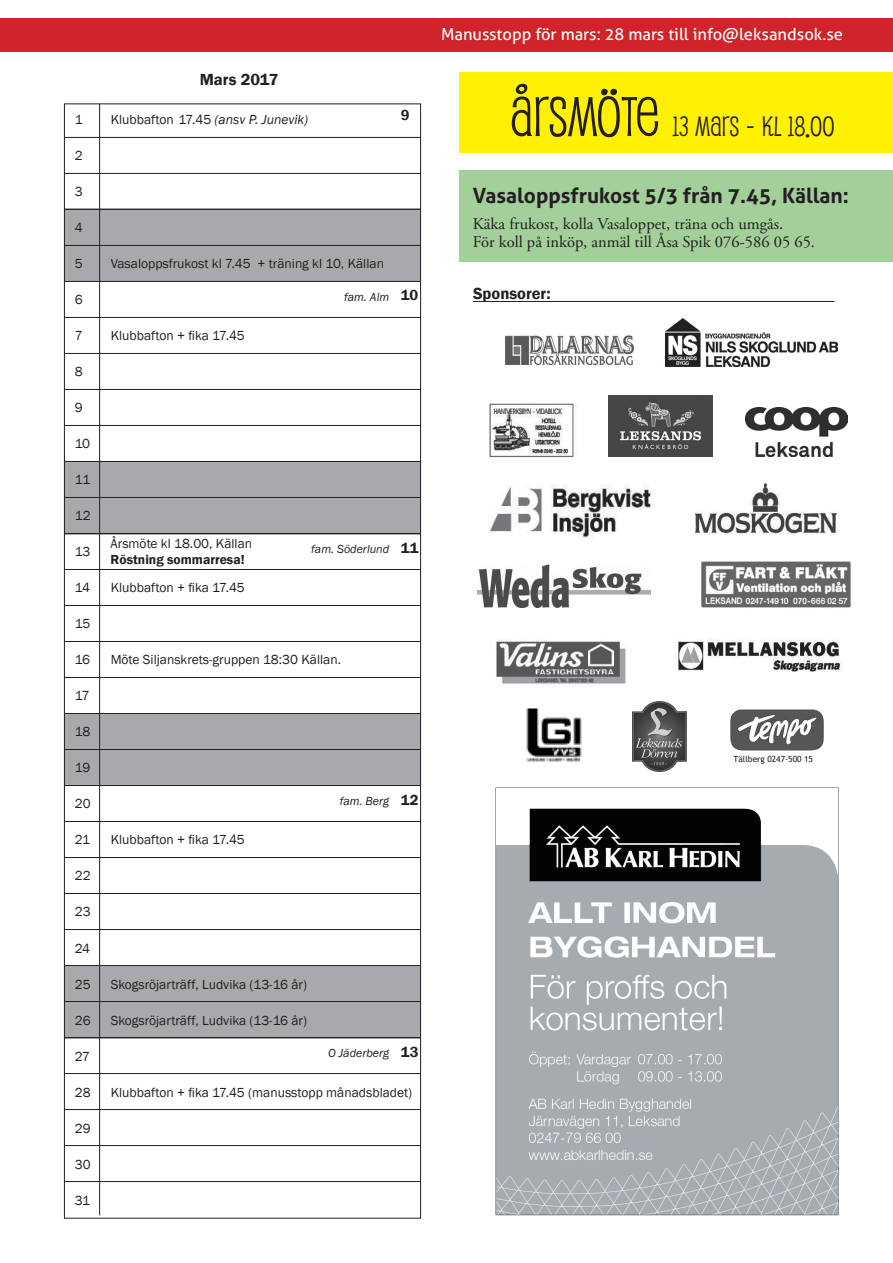
<style>
.page{position:relative;width:893px;height:1263px;background:#fff}
.page>*{position:absolute;margin:0;border:0;box-sizing:border-box;transform-origin:0 0}
.t1{font:27px "Pupcat";color:#231f20}
.t2{font:700 21px "Aller";color:#231f20}
.t3{font:16.5px/18.8px "Adobe Garamond Pro";color:#231f20}
.t4{font:16.5px "Aller";color:#fff}
.t5{font:600 16.5px "Franklin Gothic";color:#231f20}
.t6{font:600 15px "Franklin Gothic";letter-spacing:.015em;color:#231f20}
.t7{font:13.5px "Franklin Gothic";color:#231f20}
.t8{font:600 13.5px "Franklin Gothic";color:#231f20}
.t9{font:italic 12px "Franklin Gothic";color:#231f20}
.t10{font:8.4px "Trebuchet MS";color:#231f20}
.s1{font-style:italic}
.s2{font-size:54px}
</style>
<div class="page">
<div style="left:0;top:18px;width:893px;height:33px;background:#d1232a"></div>
<img style="left:495px;top:787px;width:344px;height:429px">
<img style="left:505px;top:335px;width:129px;height:30px">
<img style="left:489px;top:485px;width:165px;height:53px">
<img style="left:702px;top:562px;width:149px;height:46px">
<img style="left:489px;top:403px;width:88px;height:55px">
<img style="left:678px;top:639px;width:163px;height:32px">
<img style="left:695px;top:483px;width:143px;height:51px">
<img style="left:496px;top:641px;width:130px;height:45px">
<img style="left:609px;top:396px;width:103px;height:61px">
<img style="left:478px;top:564px;width:172px;height:43px">
<img style="left:730px;top:709px;width:94px;height:41px">
<img style="left:633px;top:701px;width:54px;height:70px">
<img style="left:666px;top:318px;width:172px;height:48px">
<img style="left:526px;top:708px;width:56px;height:54px">
<hr style="left:473px;top:301px;width:361px;height:1px;background:#231f20">
<div style="left:64px;top:209px;width:357px;height:72px;background:#a8a9ad"></div>
<div style="left:65px;top:714px;width:356px;height:72px;background:#a8a9ad"></div>
<div style="left:64px;top:966px;width:357px;height:72px;background:#a8a9ad"></div>
<div style="left:64px;top:462px;width:357px;height:72px;background:#a8a9ad"></div>
<hr style="left:64px;top:137px;width:357px;height:1px;background:#231f20">
<hr style="left:64px;top:173px;width:357px;height:1px;background:#231f20">
<hr style="left:64px;top:209px;width:357px;height:1px;background:#231f20">
<hr style="left:64px;top:245px;width:357px;height:1px;background:#231f20">
<hr style="left:64px;top:281px;width:357px;height:1px;background:#231f20">
<hr style="left:64px;top:317px;width:357px;height:1px;background:#231f20">
<hr style="left:64px;top:353px;width:357px;height:1px;background:#231f20">
<hr style="left:64px;top:389px;width:357px;height:1px;background:#231f20">
<hr style="left:64px;top:425px;width:357px;height:1px;background:#231f20">
<hr style="left:64px;top:461px;width:357px;height:1px;background:#231f20">
<hr style="left:64px;top:497px;width:357px;height:1px;background:#231f20">
<hr style="left:64px;top:533px;width:357px;height:1px;background:#231f20">
<hr style="left:64px;top:569px;width:357px;height:1px;background:#231f20">
<hr style="left:64px;top:605px;width:357px;height:1px;background:#231f20">
<hr style="left:64px;top:641px;width:357px;height:1px;background:#231f20">
<hr style="left:64px;top:677px;width:357px;height:1px;background:#231f20">
<hr style="left:64px;top:713px;width:357px;height:1px;background:#231f20">
<hr style="left:64px;top:749px;width:357px;height:1px;background:#231f20">
<hr style="left:64px;top:785px;width:357px;height:1px;background:#231f20">
<hr style="left:64px;top:821px;width:357px;height:1px;background:#231f20">
<hr style="left:64px;top:857px;width:357px;height:1px;background:#231f20">
<hr style="left:64px;top:893px;width:357px;height:1px;background:#231f20">
<hr style="left:64px;top:929px;width:357px;height:1px;background:#231f20">
<hr style="left:64px;top:965px;width:357px;height:1px;background:#231f20">
<hr style="left:64px;top:1001px;width:357px;height:1px;background:#231f20">
<hr style="left:64px;top:1037px;width:357px;height:1px;background:#231f20">
<hr style="left:64px;top:1073px;width:357px;height:1px;background:#231f20">
<hr style="left:64px;top:1109px;width:357px;height:1px;background:#231f20">
<hr style="left:64px;top:1145px;width:357px;height:1px;background:#231f20">
<hr style="left:64px;top:1181px;width:357px;height:1px;background:#231f20">
<hr style="left:99px;top:104px;width:1px;height:1111px;background:#231f20">
<div style="left:460px;top:72px;width:433px;height:81px;background:#fff101"></div>
<div style="left:460px;top:171px;width:433px;height:91px;background:#a3cf9a"></div>
<img style="left:745px;top:407px;width:102px;height:50px">
<p class="t5" style="left:200px;top:69px;width:80px">Mars 2017</p>
<p class="t6" style="left:401px;top:106px;width:10px">9</p>
<p class="t7" style="left:75px;top:111px;width:9px">1</p>
<p class="t7" style="left:111px;top:111px;width:199px">Klubbafton 17.45 <span class="s1">(ansv P. Junevik)</span></p>
<p class="t7" style="left:75px;top:147px;width:9px">2</p>
<p class="t7" style="left:75px;top:183px;width:9px">3</p>
<p class="t7" style="left:75px;top:219px;width:9px">4</p>
<p class="t7" style="left:75px;top:255px;width:9px">5</p>
<p class="t7" style="left:111px;top:255px;width:275px">Vasaloppsfrukost kl 7.45 + träning kl 10, Källan</p>
<p class="t7" style="left:75px;top:291px;width:9px">6</p>
<p class="t7" style="left:75px;top:327px;width:9px">7</p>
<p class="t7" style="left:111px;top:327px;width:136px">Klubbafton + fika 17.45</p>
<p class="t7" style="left:75px;top:363px;width:9px">8</p>
<p class="t7" style="left:75px;top:399px;width:9px">9</p>
<p class="t7" style="left:75px;top:435px;width:17px">10</p>
<p class="t7" style="left:75px;top:471px;width:17px">11</p>
<p class="t7" style="left:75px;top:507px;width:17px">12</p>
<p class="t7" style="left:75px;top:543px;width:17px">13</p>
<p class="t7" style="left:75px;top:579px;width:17px">14</p>
<p class="t7" style="left:111px;top:579px;width:136px">Klubbafton + fika 17.45</p>
<p class="t7" style="left:75px;top:615px;width:17px">15</p>
<p class="t7" style="left:75px;top:651px;width:17px">16</p>
<p class="t7" style="left:111px;top:651px;width:232px">Möte Siljanskrets-gruppen 18:30 Källan.</p>
<p class="t7" style="left:75px;top:687px;width:16px">17</p>
<p class="t7" style="left:75px;top:723px;width:17px">18</p>
<p class="t7" style="left:75px;top:759px;width:17px">19</p>
<p class="t7" style="left:75px;top:795px;width:17px">20</p>
<p class="t7" style="left:75px;top:831px;width:17px">21</p>
<p class="t7" style="left:111px;top:831px;width:136px">Klubbafton + fika 17.45</p>
<p class="t7" style="left:75px;top:867px;width:17px">22</p>
<p class="t7" style="left:75px;top:903px;width:17px">23</p>
<p class="t7" style="left:75px;top:940px;width:17px">24</p>
<p class="t7" style="left:75px;top:976px;width:17px">25</p>
<p class="t7" style="left:111px;top:976px;width:198px">Skogsröjarträff, Ludvika (13-16 år)</p>
<p class="t7" style="left:75px;top:1012px;width:17px">26</p>
<p class="t7" style="left:111px;top:1012px;width:198px">Skogsröjarträff, Ludvika (13-16 år)</p>
<p class="t7" style="left:75px;top:1048px;width:17px">27</p>
<p class="t7" style="left:75px;top:1084px;width:17px">28</p>
<p class="t7" style="left:111px;top:1084px;width:303px">Klubbafton + fika 17.45 (manusstopp månadsbladet)</p>
<p class="t7" style="left:75px;top:1120px;width:17px">29</p>
<p class="t7" style="left:75px;top:1156px;width:17px">30</p>
<p class="t7" style="left:75px;top:1192px;width:17px">31</p>
<p class="t6" style="left:401px;top:286px;width:19px">10</p>
<p class="t9" style="left:344px;top:289px;width:47px">fam. Alm</p>
<p class="t7" style="left:111px;top:535px;width:143px">Årsmöte kl 18.00, Källan</p>
<p class="t8" style="left:111px;top:551px;width:136px">Röstning sommarresa!</p>
<p class="t6" style="left:401px;top:538px;width:19px">11</p>
<p class="t9" style="left:311px;top:541px;width:79px">fam. Söderlund</p>
<p class="t6" style="left:401px;top:790px;width:19px">12</p>
<p class="t9" style="left:340px;top:793px;width:51px">fam. Berg</p>
<p class="t6" style="left:401px;top:1042px;width:19px">13</p>
<p class="t9" style="left:328px;top:1045px;width:63px">O Jäderberg</p>
<p class="t4" style="left:441px;top:24px;width:403px">Manusstopp för mars: 28 mars till info@leksandsok.se</p>
<h1 class="t1" style="left:510px;top:110px;width:326px"><span class="s2">ÅRSMÖTE</span> 13 MARS - KL 18.00</h1>
<h2 class="t2" style="left:473px;top:183px;width:378px">Vasaloppsfrukost 5/3 från 7.45, Källan:</h2>
<p class="t3" style="left:473px;top:215px;width:344px">Käka frukost, kolla Vasaloppet, träna och umgås.<br>För koll på inköp, anmäl till Åsa Spik 076-586 05 65.</p>
<p class="t5" style="left:473px;top:283px;width:79px">Sponsorer:</p>
<p class="t10" style="left:734px;top:754px;width:81px">Tällberg 0247-500 15</p>
</div>
